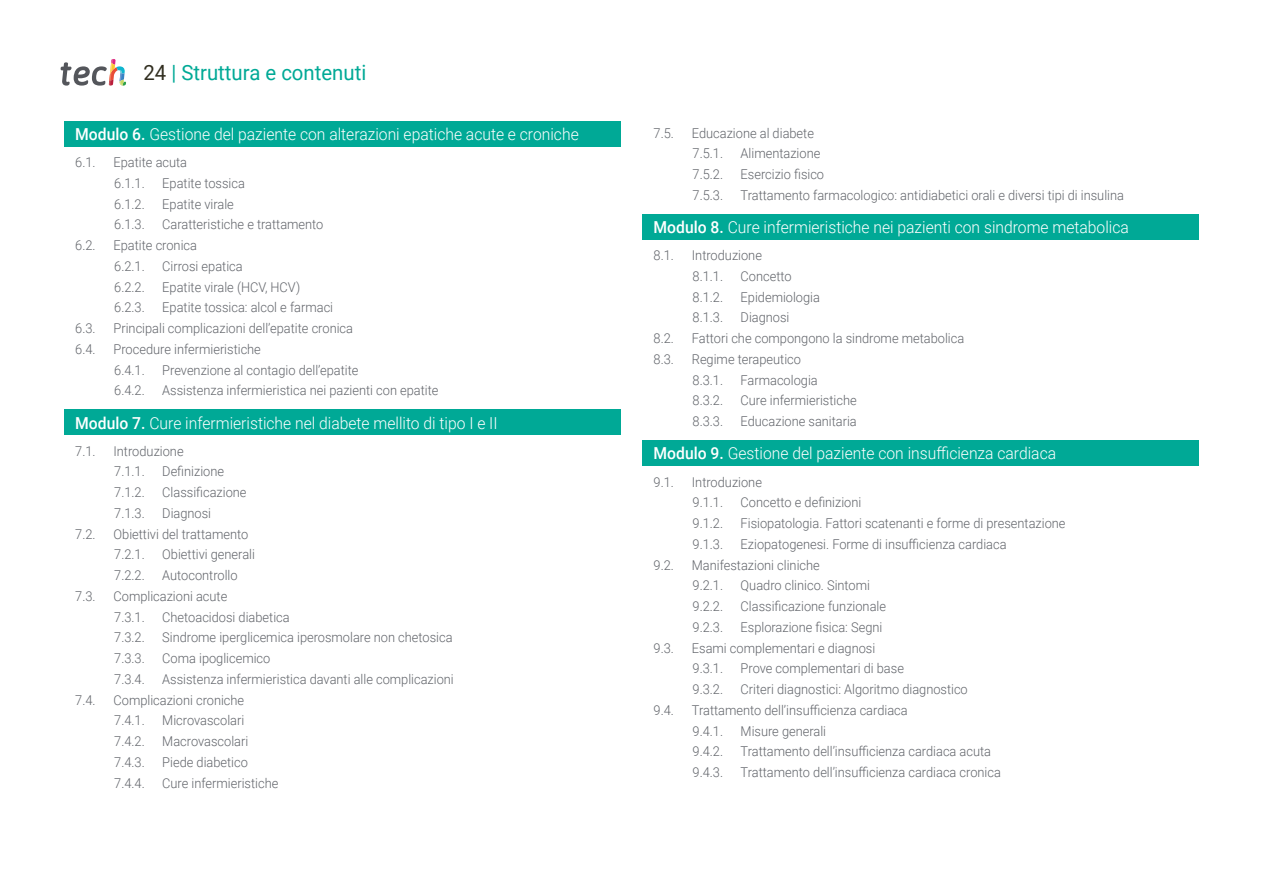
<style>
.page{position:relative;width:1263px;height:893px;background:#fff}
.page>*{position:absolute;margin:0;border:0;box-sizing:border-box;transform-origin:0 0}
.t1{font:21px "Roboto";color:#00a996}
.t2{font:300 16.5px "Roboto";color:#fff;scale:.95 1}
.t3{font:300 13.5px/20.7px "Roboto";color:#61646a;scale:.95 1}
.s1{color:#312e20}
.s2{font-weight:500}
</style>
<div class="page">
<svg style="left:61px;top:59px;width:65px;height:27px"></svg>
<div style="left:642px;top:214px;width:557px;height:25px;background:#00a996"></div>
<div style="left:642px;top:441px;width:557px;height:25px;background:#00a996"></div>
<div style="left:64px;top:121px;width:557px;height:25px;background:#00a996"></div>
<div style="left:64px;top:410px;width:557px;height:25px;background:#00a996"></div>
<h1 class="t1" style="left:144px;top:57px;width:224px"><span class="s1">24</span> | Struttura e contenuti</h1>
<p class="t2" style="left:75px;top:123px;width:531px"><span class="s2">Modulo 6.</span> Gestione del paziente con alterazioni epatiche acute e croniche</p>
<p class="t3" style="left:75px;top:151px;width:23px">6.1.</p>
<p class="t3" style="left:114px;top:151px;width:79px">Epatite acuta<br>6.1.1.</p>
<p class="t3" style="left:162px;top:172px;width:88px">Epatite tossica</p>
<p class="t3" style="left:114px;top:193px;width:34px">6.1.2.</p>
<p class="t3" style="left:162px;top:193px;width:77px">Epatite virale</p>
<p class="t3" style="left:114px;top:214px;width:34px">6.1.3.</p>
<p class="t3" style="left:162px;top:214px;width:171px">Caratteristiche e trattamento</p>
<p class="t3" style="left:75px;top:234px;width:23px">6.2.</p>
<p class="t3" style="left:114px;top:234px;width:89px">Epatite cronica<br>6.2.1.</p>
<p class="t3" style="left:162px;top:255px;width:86px">Cirrosi epatica</p>
<p class="t3" style="left:114px;top:276px;width:34px">6.2.2.</p>
<p class="t3" style="left:162px;top:276px;width:147px">Epatite virale (HCV, HCV)</p>
<p class="t3" style="left:114px;top:297px;width:34px">6.2.3.</p>
<p class="t3" style="left:162px;top:297px;width:181px">Epatite tossica: alcol e farmaci</p>
<p class="t3" style="left:75px;top:317px;width:23px">6.3.</p>
<p class="t3" style="left:114px;top:317px;width:254px">Principali complicazioni dell’epatite cronica</p>
<p class="t3" style="left:75px;top:338px;width:23px">6.4.</p>
<p class="t3" style="left:114px;top:338px;width:157px">Procedure infermieristiche<br>6.4.1.</p>
<p class="t3" style="left:162px;top:359px;width:208px">Prevenzione al contagio dell’epatite</p>
<p class="t3" style="left:114px;top:380px;width:34px">6.4.2.</p>
<p class="t3" style="left:162px;top:380px;width:292px">Assistenza infermieristica nei pazienti con epatite</p>
<p class="t2" style="left:75px;top:411px;width:446px"><span class="s2">Modulo 7.</span> Cure infermieristiche nel diabete mellito di tipo I e II</p>
<p class="t3" style="left:75px;top:440px;width:23px">7.1.</p>
<p class="t3" style="left:114px;top:440px;width:75px">Introduzione<br>7.1.1.</p>
<p class="t3" style="left:162px;top:461px;width:67px">Definizione</p>
<p class="t3" style="left:114px;top:481px;width:34px">7.1.2.</p>
<p class="t3" style="left:162px;top:481px;width:90px">Classificazione</p>
<p class="t3" style="left:114px;top:502px;width:34px">7.1.3.</p>
<p class="t3" style="left:162px;top:502px;width:53px">Diagnosi</p>
<p class="t3" style="left:75px;top:523px;width:23px">7.2.</p>
<p class="t3" style="left:114px;top:523px;width:143px">Obiettivi del trattamento<br>7.2.1.</p>
<p class="t3" style="left:162px;top:544px;width:99px">Obiettivi generali</p>
<p class="t3" style="left:114px;top:564px;width:34px">7.2.2.</p>
<p class="t3" style="left:162px;top:564px;width:81px">Autocontrollo</p>
<p class="t3" style="left:75px;top:585px;width:23px">7.3.</p>
<p class="t3" style="left:114px;top:585px;width:121px">Complicazioni acute<br>7.3.1.</p>
<p class="t3" style="left:162px;top:606px;width:136px">Chetoacidosi diabetica</p>
<p class="t3" style="left:114px;top:627px;width:34px">7.3.2.</p>
<p class="t3" style="left:162px;top:627px;width:307px">Sindrome iperglicemica iperosmolare non chetosica</p>
<p class="t3" style="left:114px;top:647px;width:34px">7.3.3.</p>
<p class="t3" style="left:162px;top:647px;width:115px">Coma ipoglicemico</p>
<p class="t3" style="left:114px;top:668px;width:34px">7.3.4.</p>
<p class="t3" style="left:162px;top:668px;width:308px">Assistenza infermieristica davanti alle complicazioni</p>
<p class="t3" style="left:75px;top:689px;width:23px">7.4.</p>
<p class="t3" style="left:114px;top:689px;width:139px">Complicazioni croniche<br>7.4.1.</p>
<p class="t3" style="left:162px;top:710px;width:88px">Microvascolari</p>
<p class="t3" style="left:114px;top:730px;width:34px">7.4.2.</p>
<p class="t3" style="left:162px;top:730px;width:92px">Macrovascolari</p>
<p class="t3" style="left:114px;top:751px;width:34px">7.4.3.</p>
<p class="t3" style="left:162px;top:751px;width:92px">Piede diabetico</p>
<p class="t3" style="left:114px;top:772px;width:34px">7.4.4.</p>
<p class="t3" style="left:162px;top:772px;width:124px">Cure infermieristiche</p>
<p class="t3" style="left:654px;top:122px;width:23px">7.5.</p>
<p class="t3" style="left:692px;top:122px;width:130px">Educazione al diabete<br>7.5.1.</p>
<p class="t3" style="left:741px;top:143px;width:85px">Alimentazione</p>
<p class="t3" style="left:693px;top:164px;width:34px">7.5.2.</p>
<p class="t3" style="left:741px;top:164px;width:89px">Esercizio fisico</p>
<p class="t3" style="left:693px;top:184px;width:34px">7.5.3.</p>
<p class="t3" style="left:741px;top:184px;width:405px">Trattamento farmacologico: antidiabetici orali e diversi tipi di insulina</p>
<p class="t2" style="left:654px;top:216px;width:502px"><span class="s2">Modulo 8.</span> Cure infermieristiche nei pazienti con sindrome metabolica</p>
<p class="t3" style="left:654px;top:245px;width:23px">8.1.</p>
<p class="t3" style="left:692px;top:245px;width:75px">Introduzione<br>8.1.1.</p>
<p class="t3" style="left:741px;top:265px;width:55px">Concetto</p>
<p class="t3" style="left:693px;top:286px;width:34px">8.1.2.</p>
<p class="t3" style="left:741px;top:286px;width:85px">Epidemiologia</p>
<p class="t3" style="left:693px;top:307px;width:34px">8.1.3.</p>
<p class="t3" style="left:741px;top:307px;width:53px">Diagnosi</p>
<p class="t3" style="left:654px;top:328px;width:23px">8.2.</p>
<p class="t3" style="left:692px;top:328px;width:288px">Fattori che compongono la sindrome metabolica</p>
<p class="t3" style="left:654px;top:348px;width:23px">8.3.</p>
<p class="t3" style="left:692px;top:348px;width:116px">Regime terapeutico<br>8.3.1.</p>
<p class="t3" style="left:741px;top:369px;width:83px">Farmacologia</p>
<p class="t3" style="left:693px;top:390px;width:34px">8.3.2.</p>
<p class="t3" style="left:741px;top:390px;width:124px">Cure infermieristiche</p>
<p class="t3" style="left:693px;top:411px;width:34px">8.3.3.</p>
<p class="t3" style="left:741px;top:411px;width:124px">Educazione sanitaria</p>
<p class="t2" style="left:654px;top:442px;width:425px"><span class="s2">Modulo 9.</span> Gestione del paziente con insufficienza cardiaca</p>
<p class="t3" style="left:654px;top:471px;width:23px">9.1.</p>
<p class="t3" style="left:692px;top:471px;width:75px">Introduzione<br>9.1.1.</p>
<p class="t3" style="left:741px;top:492px;width:129px">Concetto e definizioni</p>
<p class="t3" style="left:693px;top:512px;width:34px">9.1.2.</p>
<p class="t3" style="left:741px;top:512px;width:344px">Fisiopatologia. Fattori scatenanti e forme di presentazione</p>
<p class="t3" style="left:693px;top:533px;width:34px">9.1.3.</p>
<p class="t3" style="left:741px;top:533px;width:281px">Eziopatogenesi. Forme di insufficienza cardiaca</p>
<p class="t3" style="left:654px;top:554px;width:23px">9.2.</p>
<p class="t3" style="left:692px;top:554px;width:136px">Manifestazioni cliniche<br>9.2.1.</p>
<p class="t3" style="left:741px;top:575px;width:138px">Quadro clinico. Sintomi</p>
<p class="t3" style="left:693px;top:595px;width:34px">9.2.2.</p>
<p class="t3" style="left:741px;top:595px;width:155px">Classificazione funzionale</p>
<p class="t3" style="left:693px;top:616px;width:34px">9.2.3.</p>
<p class="t3" style="left:741px;top:616px;width:151px">Esplorazione fisica: Segni</p>
<p class="t3" style="left:654px;top:637px;width:23px">9.3.</p>
<p class="t3" style="left:692px;top:637px;width:195px">Esami complementari e diagnosi<br>9.3.1.</p>
<p class="t3" style="left:741px;top:658px;width:173px">Prove complementari di base</p>
<p class="t3" style="left:693px;top:678px;width:34px">9.3.2.</p>
<p class="t3" style="left:741px;top:678px;width:241px">Criteri diagnostici: Algoritmo diagnostico</p>
<p class="t3" style="left:654px;top:699px;width:23px">9.4.</p>
<p class="t3" style="left:692px;top:699px;width:229px">Trattamento dell’insufficienza cardiaca<br>9.4.1.</p>
<p class="t3" style="left:741px;top:720px;width:92px">Misure generali</p>
<p class="t3" style="left:693px;top:741px;width:34px">9.4.2.</p>
<p class="t3" style="left:741px;top:741px;width:265px">Trattamento dell’insufficienza cardiaca acuta</p>
<p class="t3" style="left:693px;top:761px;width:34px">9.4.3.</p>
<p class="t3" style="left:741px;top:761px;width:276px">Trattamento dell’insufficienza cardiaca cronica</p>
</div>
